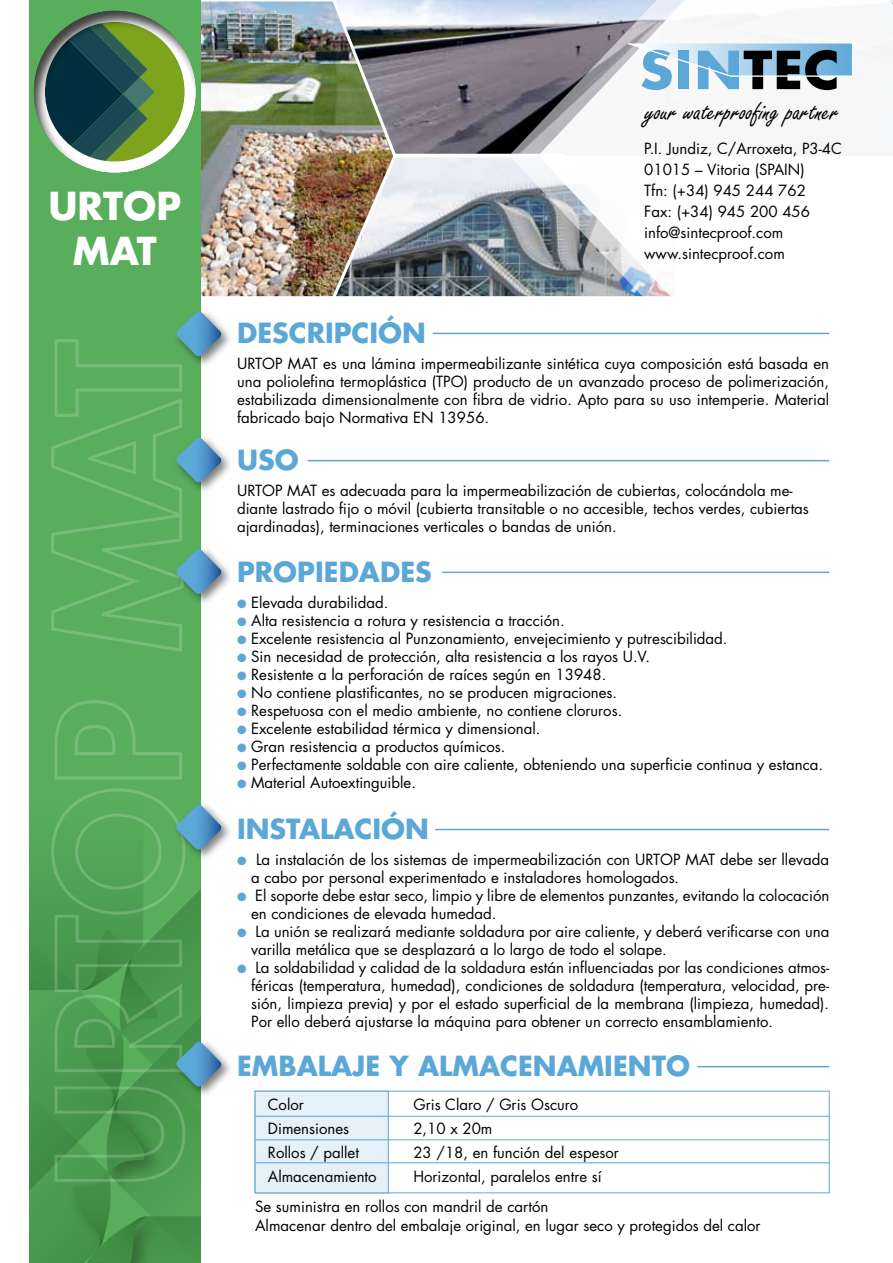
<style>
.page{position:relative;width:893px;height:1263px;background:#fff}
.page>*{position:absolute;margin:0;border:0;box-sizing:border-box;transform-origin:0 0}
.t1{font:700 37.5px/45px "Futura Std";color:#fff;text-align:center}
.t2{font:27.75px "Freestyle Script";color:#000}
.t3{font:700 27px "Futura Std";color:#5ba8d8}
.t4{font:15px/18px "Futura Std";color:#000}
.s1{color:#5ba8d8}
</style>
<div class="page">
<svg style="left:398px;top:158px;width:111px;height:139px;background:#959ea6"></svg>
<div style="left:255px;top:1091px;width:575px;height:102px;border:1px solid #5ba8d8"></div>
<img style="left:398px;top:0;width:111px;height:154px">
<img style="left:201px;top:0;width:197px;height:297px">
<div style="left:30px;top:0;width:171px;height:1263px;background:#58ae5a"></div>
<svg style="left:54px;top:700px;width:128px;height:80px"></svg>
<div style="left:255px;top:1091px;width:134px;height:102px;background:#e5f0f9;border:1px solid #5ba8d8"></div>
<svg style="left:509px;top:0;width:29px;height:335px;background:#92959e"></svg>
<svg style="left:538px;top:0;width:355px;height:335px"></svg>
<svg style="left:626px;top:42px;width:227px;height:48px"></svg>
<hr style="left:433px;top:333px;width:396px;height:1px;background:#5ba8d8">
<hr style="left:308px;top:460px;width:521px;height:1px;background:#5ba8d8">
<hr style="left:442px;top:572px;width:387px;height:1px;background:#5ba8d8">
<hr style="left:435px;top:829px;width:394px;height:1px;background:#5ba8d8">
<div style="left:173px;top:308px;width:60px;height:60px;background:#000;opacity:.51"></div>
<div style="left:173px;top:434px;width:60px;height:61px;background:#000;opacity:.51"></div>
<div style="left:173px;top:546px;width:60px;height:60px;background:#000;opacity:.51"></div>
<svg style="left:51px;top:311px;width:172px;height:341px"></svg>
<div style="left:173px;top:801px;width:60px;height:61px;background:#000;opacity:.51"></div>
<hr style="left:697px;top:1066px;width:132px;height:1px;background:#5ba8d8">
<div style="left:173px;top:1038px;width:60px;height:61px;background:#000;opacity:.51"></div>
<svg style="left:30px;top:788px;width:193px;height:475px"></svg>
<hr style="left:255px;top:1116px;width:574px;height:1px;background:#5ba8d8">
<hr style="left:255px;top:1139px;width:574px;height:1px;background:#5ba8d8">
<hr style="left:255px;top:1162px;width:574px;height:1px;background:#5ba8d8">
<div style="left:22px;top:6px;width:189px;height:237px;background:#000;opacity:.75"></div>
<hr style="left:393px;top:154px;width:171px;height:3px;background:#fff">
<h1 class="t1" style="left:48px;top:183px;width:134px">URTOP<br>MAT</h1>
<h2 class="t2" style="left:645px;top:96px;width:195px">your waterproofing partner</h2>
<p class="t4" style="left:644px;top:138px;width:199px;line-height:21px">P.I. Jundiz, C/Arroxeta, P3-4C<br>01015 – Vitoria (SPAIN)<br>Tfn: (+34) 945 244 762<br>Fax: (+34) 945 200 456 info@sintecproof.com www.sintecproof.com</p>
<h3 class="t3" style="left:237px;top:315px;width:190px">DESCRIPCIÓN</h3>
<p class="t4" style="left:237px;top:355px;width:594px;text-align:justify">URTOP MAT es una lámina impermeabilizante sintética cuya composición está basada en una poliolefina termoplástica (TPO) producto de un avanzado proceso de polimerización, estabilizada dimensionalmente con fibra de vidrio. Apto para su uso intemperie. Material fabricado bajo Normativa EN 13956.</p>
<h3 class="t3" style="left:237px;top:442px;width:63px">USO</h3>
<p class="t4" style="left:237px;top:482px;width:573px">URTOP MAT es adecuada para la impermeabilización de cubiertas, colocándola me&shy;diante lastrado fijo o móvil (cubierta transitable o no accesible, techos verdes, cubiertas ajardinadas), terminaciones verticales o bandas de unión.</p>
<h3 class="t3" style="left:237px;top:553px;width:196px">PROPIEDADES</h3>
<p class="t4" style="left:237px;top:594px;width:153px"><span class="s1">●</span> Elevada durabilidad.</p>
<p class="t4" style="left:237px;top:612px;width:329px"><span class="s1">●</span> Alta resistencia a rotura y resistencia a tracción.</p>
<p class="t4" style="left:237px;top:630px;width:492px"><span class="s1">●</span> Excelente resistencia al Punzonamiento, envejecimiento y putrescibilidad.</p>
<p class="t4" style="left:237px;top:648px;width:415px"><span class="s1">●</span> Sin necesidad de protección, alta resistencia a los rayos U.V.</p>
<p class="t4" style="left:237px;top:666px;width:371px"><span class="s1">●</span> Resistente a la perforación de raíces según en 13948.</p>
<p class="t4" style="left:237px;top:684px;width:382px"><span class="s1">●</span> No contiene plastificantes, no se producen migraciones.</p>
<p class="t4" style="left:237px;top:702px;width:387px"><span class="s1">●</span> Respetuosa con el medio ambiente, no contiene cloruros.</p>
<p class="t4" style="left:237px;top:720px;width:305px"><span class="s1">●</span> Excelente estabilidad térmica y dimensional.</p>
<p class="t4" style="left:237px;top:738px;width:270px"><span class="s1">●</span> Gran resistencia a productos químicos.</p>
<p class="t4" style="left:237px;top:756px;width:588px"><span class="s1">●</span> Perfectamente soldable con aire caliente, obteniendo una superficie continua y estanca.</p>
<p class="t4" style="left:237px;top:774px;width:180px"><span class="s1">●</span> Material Autoextinguible.</p>
<h3 class="t3" style="left:237px;top:811px;width:193px">INSTALACIÓN</h3>
<p class="t4" style="left:251px;top:851px;width:579px;text-indent:-14px"><span class="s1">●</span> La instalación de los sistemas de impermeabilización con URTOP MAT debe ser llevada a cabo por personal experimentado e instaladores homologados.</p>
<p class="t4" style="left:251px;top:887px;width:580px;text-indent:-14px"><span class="s1">●</span> El soporte debe estar seco, limpio y libre de elementos punzantes, evitando la colocación en condiciones de elevada humedad.</p>
<p class="t4" style="left:251px;top:923px;width:580px;text-indent:-14px"><span class="s1">●</span> La unión se realizará mediante soldadura por aire caliente, y deberá verificarse con una varilla metálica que se desplazará a lo largo de todo el solape.</p>
<p class="t4" style="left:251px;top:959px;width:580px;text-align:justify;text-indent:-14px"><span class="s1">●</span> La soldabilidad y calidad de la soldadura están influenciadas por las condiciones atmos&shy;féricas (temperatura, humedad), condiciones de soldadura (temperatura, velocidad, pre&shy;sión, limpieza previa) y por el estado superficial de la membrana (limpieza, humedad).<br>Por ello deberá ajustarse la máquina para obtener un correcto ensamblamiento.</p>
<h3 class="t3" style="left:237px;top:1047px;width:454px">EMBALAJE Y ALMACENAMIENTO</h3>
<p class="t4" style="left:268px;top:1096px;width:38px">Color</p>
<p class="t4" style="left:413px;top:1096px;width:166px">Gris Claro / Gris Oscuro</p>
<p class="t4" style="left:268px;top:1120px;width:83px">Dimensiones</p>
<p class="t4" style="left:413px;top:1120px;width:81px">2,10 x 20m</p>
<p class="t4" style="left:268px;top:1144px;width:93px">Rollos / pallet</p>
<p class="t4" style="left:413px;top:1144px;width:207px">23 /18, en función del espesor</p>
<p class="t4" style="left:268px;top:1168px;width:110px">Almacenamiento</p>
<p class="t4" style="left:255px;top:1162px;width:348px;line-height:29.2px;text-indent:158px">Horizontal, paralelos entre sí<br>Se suministra en rollos con mandril de cartón</p>
<p class="t4" style="left:255px;top:1217px;width:507px">Almacenar dentro del embalaje original, en lugar seco y protegidos del calor</p>
</div>
